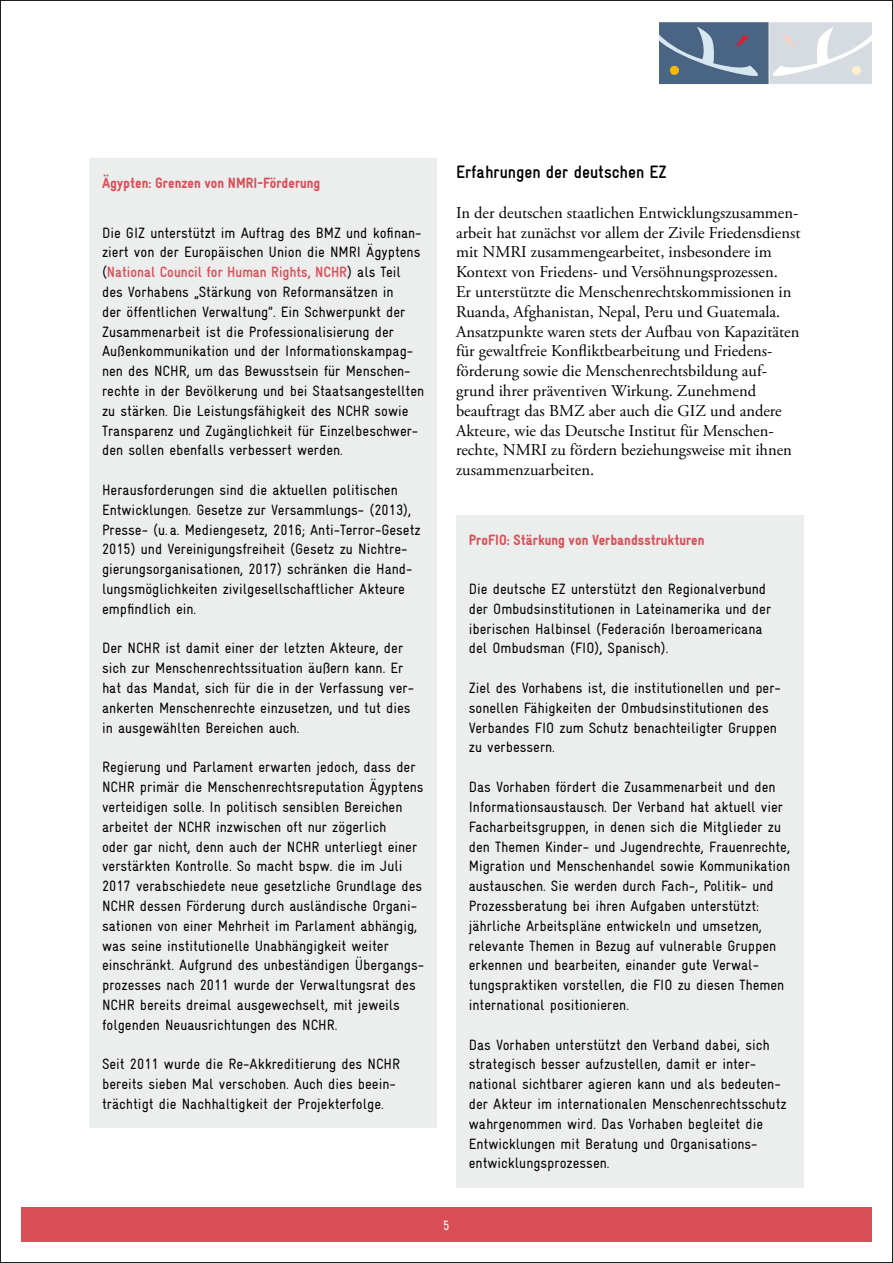
<style>
.page{position:relative;width:893px;height:1263px;background:#fff}
.page>*{position:absolute;margin:0;border:0;box-sizing:border-box;transform-origin:0 0}
.Zwischenhead_schwarz{font:700 condensed 18px "Gravur";color:#000}
.Text{font:16.5px/19.8px "Adobe Garamond Pro";color:#000}
.Text_Kasten_3mm_nach{font:condensed 15px/19.8px "Gravur";color:#000}
.Text_Kasten{font:condensed 15px/19.8px "Gravur";color:#000}
.Zwischenhead_rot_-_H{font:900 condensed 15px "Gravur";color:#da4e57}
.t1{font:condensed 13.5px "Gravur";color:#fff}
.s1{font-weight:700;color:#da4e57}
</style>
<div class="page">
<div style="left:21px;top:1208px;width:851px;height:34px;background:#da4e57"></div>
<svg style="left:659px;top:22px;width:213px;height:62px;background:#99a7b8"></svg>
<div style="left:852px;top:66px;width:9px;height:9px;background:#ffeecf;border-radius:50%"></div>
<div style="left:89px;top:158px;width:348px;height:970px;background:#eceded"></div>
<div style="left:456px;top:515px;width:348px;height:672px;background:#eceded"></div>
<h4 class="Zwischenhead_rot_-_H" style="left:102px;top:175px;width:220px">Ägypten: Grenzen von NMRI-Förderung</h4>
<p class="Text_Kasten_3mm_nach" style="left:102px;top:223px;width:324px">Die GIZ unterstützt im Auftrag des BMZ und kofinan&shy;ziert von der Europäischen Union die NMRI Ägyptens (<span class="s1">National Council for Human Rights, NCHR</span>) als Teil des Vorhabens „Stärkung von Reformansätzen in<br>der öffentlichen Verwaltung”. Ein Schwerpunkt der Zusammenarbeit ist die Professionalisierung der Außenkommunikation und der Informationskampag&shy;nen des NCHR, um das Bewusstsein für Menschen&shy;rechte in der Bevölkerung und bei Staatsangestellten zu stärken. Die Leistungsfähigkeit des NCHR sowie Transparenz und Zugänglichkeit für Einzelbeschwer&shy;den sollen ebenfalls verbessert werden.</p>
<p class="Text_Kasten_3mm_nach" style="left:102px;top:480px;width:320px">Herausforderungen sind die aktuellen politischen Entwicklungen. Gesetze zur Versammlungs- (2013), Presse- (u. a. Mediengesetz, 2016; Anti-Terror-Gesetz 2015) und Vereinigungsfreiheit (Gesetz zu Nichtre&shy;gierungsorganisationen, 2017) schränken die Hand&shy;lungsmöglichkeiten zivilgesellschaftlicher Akteure empfindlich ein.</p>
<p class="Text_Kasten_3mm_nach" style="left:102px;top:638px;width:314px">Der NCHR ist damit einer der letzten Akteure, der sich zur Menschenrechtssituation äußern kann. Er hat das Mandat, sich für die in der Verfassung ver&shy;ankerten Menschenrechte einzusetzen, und tut dies in ausgewählten Bereichen auch.</p>
<p class="Text_Kasten_3mm_nach" style="left:102px;top:757px;width:324px">Regierung und Parlament erwarten jedoch, dass der NCHR primär die Menschenrechtsreputation Ägyptens verteidigen solle. In politisch sensiblen Bereichen arbeitet der NCHR inzwischen oft nur zögerlich<br>oder gar nicht, denn auch der NCHR unterliegt einer verstärkten Kontrolle. So macht bspw. die im Juli 2017 verabschiedete neue gesetzliche Grundlage des NCHR dessen Förderung durch ausländische Organi&shy;sationen von einer Mehrheit im Parlament abhängig, was seine institutionelle Unabhängigkeit weiter einschränkt. Aufgrund des unbeständigen Übergangs&shy;prozesses nach 2011 wurde der Verwaltungsrat des NCHR bereits dreimal ausgewechselt, mit jeweils folgenden Neuausrichtungen des NCHR.</p>
<p class="Text_Kasten" style="left:102px;top:1054px;width:300px">Seit 2011 wurde die Re-Akkreditierung des NCHR bereits sieben Mal verschoben. Auch dies beein&shy;trächtigt die Nachhaltigkeit der Projekterfolge.</p>
<h3 class="Zwischenhead_schwarz" style="left:456px;top:162px;width:212px">Erfahrungen der deutschen EZ</h3>
<p class="Text" style="left:456px;top:203px;width:346px">In der deutschen staatlichen Entwicklungszusammen&shy;arbeit hat zunächst vor allem der Zivile Friedensdienst mit NMRI zusammengearbeitet, insbesondere im Kontext von Friedens- und Versöhnungsprozessen.<br>Er unterstützte die Menschenrechtskommissionen in Ruanda, Afghanistan, Nepal, Peru und Guatemala.<br>Ansatzpunkte waren stets der Aufbau von Kapazitäten für gewaltfreie Konfliktbearbeitung und Friedens&shy;förderung sowie die Menschenrechtsbildung auf-- grund ihrer präventiven Wirkung. Zunehmend beauftragt das BMZ aber auch die GIZ und andere Akteure, wie das Deutsche Institut für Menschen&shy;rechte, NMRI zu fördern beziehungsweise mit ihnen zusammenzuarbeiten.</p>
<p class="t1" style="left:443px;top:1218px;width:8px">5</p>
<h4 class="Zwischenhead_rot_-_H" style="left:469px;top:531px;width:237px">ProFIO: Stärkung von Verbandsstrukturen</h4>
<p class="Text_Kasten_3mm_nach" style="left:469px;top:579px;width:304px">Die deutsche EZ unterstützt den Regionalverbund der Ombudsinstitutionen in Lateinamerika und der iberischen Halbinsel (Federación Iberoamericana del Ombudsman (FIO), Spanisch).</p>
<p class="Text_Kasten_3mm_nach" style="left:469px;top:678px;width:312px">Ziel des Vorhabens ist, die institutionellen und per&shy;sonellen Fähigkeiten der Ombudsinstitutionen des Verbandes FIO zum Schutz benachteiligter Gruppen zu verbessern.</p>
<p class="Text_Kasten_3mm_nach" style="left:469px;top:777px;width:323px">Das Vorhaben fördert die Zusammenarbeit und den Informationsaustausch. Der Verband hat aktuell vier Facharbeitsgruppen, in denen sich die Mitglieder zu den Themen Kinder- und Jugendrechte, Frauenrechte, Migration und Menschenhandel sowie Kommunikation austauschen. Sie werden durch Fach-, Politik- und Prozessberatung bei ihren Aufgaben unterstützt: jährliche Arbeitspläne entwickeln und umsetzen, relevante Themen in Bezug auf vulnerable Gruppen erkennen und bearbeiten, einander gute Verwal&shy;tungspraktiken vorstellen, die FIO zu diesen Themen international positionieren.</p>
<p class="Text_Kasten" style="left:469px;top:1034px;width:319px">Das Vorhaben unterstützt den Verband dabei, sich strategisch besser aufzustellen, damit er inter&shy;national sichtbarer agieren kann und als bedeuten&shy;der Akteur im internationalen Menschenrechtsschutz wahrgenommen wird. Das Vorhaben begleitet die Entwicklungen mit Beratung und Organisations&shy;entwicklungsprozessen.</p>
</div>
